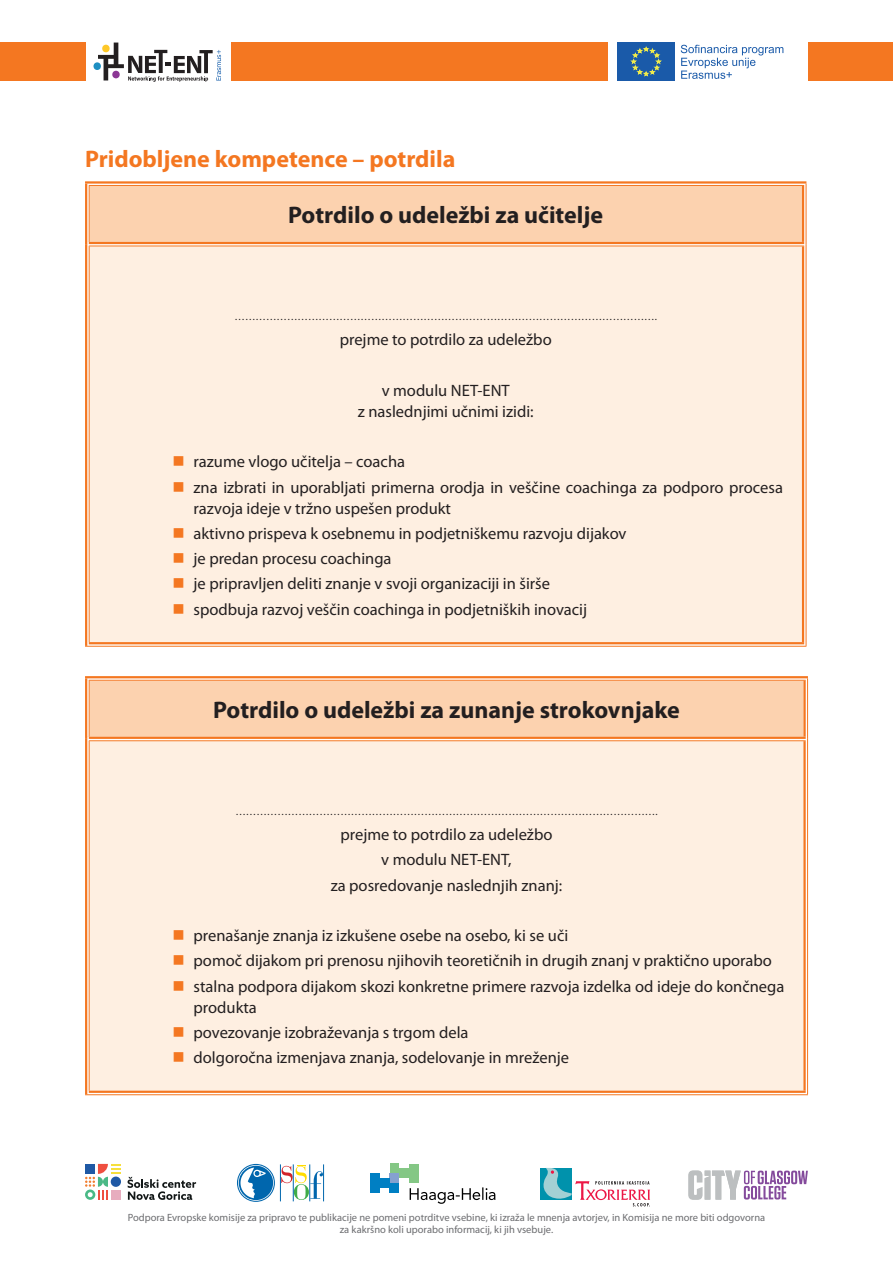
<style>
.page{position:relative;width:893px;height:1263px;background:#fff}
.page>*{position:absolute;margin:0;border:0;box-sizing:border-box;transform-origin:0 0}
.t1{font:700 24px "Myriad Pro";color:#231f20}
.t2{font:700 24px "Myriad Pro";color:#f47721}
.t3{font:16.5px/21px "Myriad Pro";color:#231f20;text-align:center}
.t4{font:10.5px/12px "Myriad Pro";color:#6c6d70;text-align:center}
.t5{font:10.5px "Myriad Pro";color:#231f20}
.s1{color:#f47721}
</style>
<div class="page">
<div style="left:231px;top:43px;width:377px;height:38px;background:#f47721"></div>
<svg style="left:688px;top:1170px;width:120px;height:30px"></svg>
<svg style="left:410px;top:1187px;width:85px;height:17px"></svg>
<div style="left:390px;top:1164px;width:9px;height:9px;background:#84c785"></div>
<div style="left:410px;top:1164px;width:9px;height:9px;background:#84c785"></div>
<div style="left:410px;top:1174px;width:9px;height:9px;background:#84c785"></div>
<div style="left:400px;top:1169px;width:9px;height:9px;background:#84c785"></div>
<div style="left:390px;top:1174px;width:9px;height:9px;background:#85a1cf"></div>
<div style="left:370px;top:1174px;width:9px;height:9px;background:#007fc3"></div>
<div style="left:370px;top:1184px;width:9px;height:9px;background:#007fc3"></div>
<div style="left:380px;top:1179px;width:9px;height:9px;background:#007fc3"></div>
<div style="left:390px;top:1184px;width:9px;height:9px;background:#007fc3"></div>
<svg style="left:85px;top:1164px;width:36px;height:36px"></svg>
<div style="left:111px;top:1190px;width:10px;height:10px;background:#e7acbe"></div>
<svg style="left:128px;top:1177px;width:68px;height:23px"></svg>
<svg style="left:540px;top:1168px;width:110px;height:38px"></svg>
<svg style="left:281px;top:1165px;width:42px;height:35px"></svg>
<hr style="left:293px;top:1164px;width:1px;height:37px;background:#0066ad">
<hr style="left:323px;top:1164px;width:1px;height:37px;background:#0066ad">
<hr style="left:280px;top:1164px;width:1px;height:37px;background:#0066ad">
<hr style="left:309px;top:1164px;width:1px;height:37px;background:#0066ad">
<svg style="left:237px;top:1164px;width:38px;height:38px"></svg>
<div style="left:0;top:43px;width:85px;height:38px;background:#f47721"></div>
<div style="left:94px;top:62px;width:7px;height:8px;background:#1e8fc2;border-radius:50%"></div>
<svg style="left:98px;top:43px;width:123px;height:39px"></svg>
<div style="left:808px;top:43px;width:85px;height:38px;background:#f47721"></div>
<div style="left:618px;top:43px;width:57px;height:38px;background:#1a5aa9"></div>
<svg style="left:631px;top:47px;width:30px;height:29px"></svg>
<svg style="left:681px;top:45px;width:102px;height:34px"></svg>
<div style="left:87px;top:184px;width:717px;height:60px;background:#fcd2af"></div>
<div style="left:87px;top:244px;width:717px;height:400px;background:#feefe1"></div>
<div style="left:85px;top:181px;width:721px;height:5px;background:#fefaf8"></div>
<div style="left:85px;top:186px;width:5px;height:56px;background:#fbd4b8"></div>
<svg style="left:804px;top:186px;width:2px;height:56px"></svg>
<svg style="left:87px;top:242px;width:719px;height:4px"></svg>
<div style="left:85px;top:246px;width:5px;height:396px;background:#fbd4b8"></div>
<svg style="left:804px;top:246px;width:2px;height:396px"></svg>
<svg style="left:87px;top:642px;width:719px;height:4px"></svg>
<hr style="left:85px;top:181px;width:721px;height:3px;background:#f47721">
<hr style="left:89px;top:185px;width:715px;height:1px;background:#f47721">
<hr style="left:85px;top:184px;width:2px;height:60px;background:#f47721">
<hr style="left:89px;top:186px;width:1px;height:56px;background:#f47721">
<hr style="left:802px;top:186px;width:2px;height:56px;background:#f47721">
<hr style="left:806px;top:184px;width:1px;height:60px;background:#f47721">
<hr style="left:89px;top:242px;width:715px;height:2px;background:#f47721">
<hr style="left:89px;top:246px;width:715px;height:1px;background:#f47721">
<hr style="left:85px;top:244px;width:2px;height:402px;background:#f47721">
<hr style="left:89px;top:246px;width:1px;height:396px;background:#f47721">
<hr style="left:802px;top:246px;width:2px;height:396px;background:#f47721">
<hr style="left:806px;top:244px;width:1px;height:402px;background:#f47721">
<hr style="left:89px;top:642px;width:715px;height:2px;background:#f47721">
<hr style="left:85px;top:646px;width:721px;height:1px;background:#f47721">
<div style="left:87px;top:678px;width:719px;height:61px;background:#fcd2af"></div>
<div style="left:87px;top:739px;width:719px;height:354px;background:#feefe1"></div>
<svg style="left:87px;top:678px;width:720px;height:2px"></svg>
<div style="left:85px;top:681px;width:5px;height:56px;background:#fbd4b8"></div>
<div style="left:85px;top:741px;width:5px;height:349px;background:#fbd4b8"></div>
<div style="left:85px;top:1090px;width:723px;height:5px;background:#fff"></div>
<hr style="left:85px;top:737px;width:723px;height:4px;background:#fff">
<hr style="left:85px;top:676px;width:723px;height:2px;background:#f47721">
<hr style="left:89px;top:680px;width:717px;height:1px;background:#f47721">
<hr style="left:85px;top:678px;width:2px;height:61px;background:#f47721">
<hr style="left:89px;top:681px;width:1px;height:56px;background:#f47721">
<hr style="left:803px;top:681px;width:3px;height:56px;background:#f47721">
<hr style="left:807px;top:678px;width:1px;height:61px;background:#f47721">
<hr style="left:85px;top:739px;width:2px;height:355px;background:#f47721">
<hr style="left:89px;top:741px;width:1px;height:349px;background:#f47721">
<hr style="left:803px;top:741px;width:3px;height:349px;background:#f47721">
<hr style="left:807px;top:739px;width:1px;height:355px;background:#f47721">
<hr style="left:89px;top:1090px;width:717px;height:3px;background:#f47721">
<hr style="left:85px;top:1094px;width:723px;height:1px;background:#f47721">
<hr style="left:89px;top:737px;width:717px;height:2px;background:#f47721">
<hr style="left:89px;top:740px;width:717px;height:1px;background:#f47721">
<h1 class="t2" style="left:85px;top:145px;width:372px">Pridobljene kompetence – potrdila</h1>
<h1 class="t1" style="left:288px;top:201px;width:316px">Potrdilo o udeležbi za učitelje</h1>
<p class="t5" style="left:235px;top:311px;width:424px">………………………………………………………………………………………………………….</p>
<p class="t3" style="left:340px;top:330px;width:213px">prejme to potrdilo za udeležbo</p>
<p class="t3" style="left:358px;top:380px;width:177px">v modulu NET-ENT<br>z naslednjimi učnimi izidi:</p>
<p class="t3" style="left:172px;top:452px;width:234px"><span class="s1">■</span> razume vlogo učitelja – coacha</p>
<p class="t3" style="left:194px;top:477px;width:591px;text-align:left;text-indent:-21px"><span class="s1">■</span> zna izbrati in uporabljati primerna orodja in veščine coachinga za podporo procesa razvoja ideje v tržno uspešen produkt</p>
<p class="t3" style="left:172px;top:523px;width:456px"><span class="s1">■</span> aktivno prispeva k osebnemu in podjetniškemu razvoju dijakov</p>
<p class="t3" style="left:172px;top:548px;width:221px"><span class="s1">■</span> je predan procesu coachinga</p>
<p class="t3" style="left:172px;top:574px;width:379px"><span class="s1">■</span> je pripravljen deliti znanje v svoji organizaciji in širše</p>
<p class="t3" style="left:172px;top:599px;width:416px"><span class="s1">■</span> spodbuja razvoj veščin coachinga in podjetniških inovacij</p>
<h1 class="t1" style="left:213px;top:696px;width:468px">Potrdilo o udeležbi za zunanje strokovnjake</h1>
<p class="t5" style="left:235px;top:805px;width:424px">………………………………………………………………………………………………………….</p>
<p class="t3" style="left:331px;top:822px;width:233px;line-height:25.2px">prejme to potrdilo za udeležbo<br>v modulu NET-ENT,<br>za posredovanje naslednjih znanj:</p>
<p class="t3" style="left:172px;top:925px;width:397px"><span class="s1">■</span> prenašanje znanja iz izkušene osebe na osebo, ki se uči</p>
<p class="t3" style="left:172px;top:951px;width:601px"><span class="s1">■</span> pomoč dijakom pri prenosu njihovih teoretičnih in drugih znanj v praktično uporabo</p>
<p class="t3" style="left:194px;top:976px;width:592px;text-align:left;text-indent:-21px"><span class="s1">■</span> stalna podpora dijakom skozi konkretne primere razvoja izdelka od ideje do končnega produkta</p>
<p class="t3" style="left:172px;top:1022px;width:298px"><span class="s1">■</span> povezovanje izobraževanja s trgom dela</p>
<p class="t3" style="left:172px;top:1047px;width:398px"><span class="s1">■</span> dolgoročna izmenjava znanja, sodelovanje in mreženje</p>
<p class="t4" style="left:128px;top:1211px;width:639px">Podpora Evropske komisije za pripravo te publikacije ne pomeni potrditve vsebine, ki izraža le mnenja avtorjev, in Komisija ne more biti odgovorna za kakršno koli uporabo informacij, ki jih vsebuje.</p>
</div>
